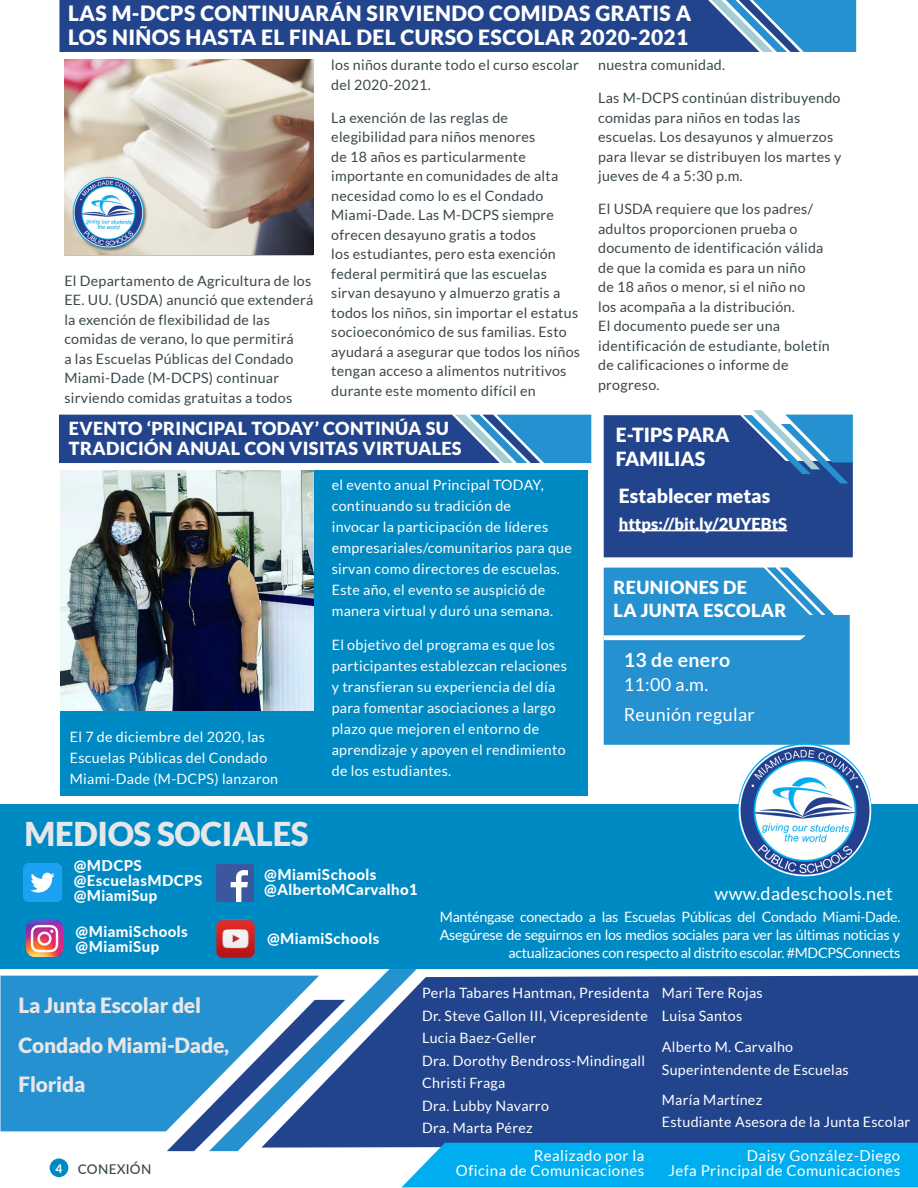
<style>
.page{position:relative;width:918px;height:1188px;background:#fff}
.page>*{position:absolute;margin:0;border:0;box-sizing:border-box;transform-origin:0 0}
.t1{font:900 32.85px "Lato";letter-spacing:-.01em;color:#e6e7e9}
.t2{font:900 21px/24px "Lato";letter-spacing:.02em;color:#fff}
.t3{font:900 21px "Lato";letter-spacing:-.01em;color:#e6e7e9}
.t4{font:900 19.5px/23.4px "Lato";color:#fff}
.Paragraph_Style{font:700 19.5px "Lato";letter-spacing:.02em;color:#fff}
.t5{font:900 18px/19.5px "Lato";letter-spacing:.02em;color:#fff}
.Paragraph_Style-2{font:18px "Lato";letter-spacing:.02em;color:#fff}
.t6{font:900 16.5px "Lato";color:#fff}
.t7{font:800 15px "Lato";letter-spacing:.03em;color:#fff}
.t8{font:15px "Lato";letter-spacing:.03em;color:#fff}
.Paragraph_Style-3{font:14.25px/19.5px "Lato";letter-spacing:.02em;color:#3a474c}
.t9{font:14.25px/21px "Lato";letter-spacing:.02em;color:#fff}
.t10{font:14.25px/18px "Lato";letter-spacing:-.02em;color:#fff;text-align:right}
.t11{font:500 13.5px "Lato";letter-spacing:.02em;color:#3a474c}
.t12{font:700 12px "Lato";color:#fff}
</style>
<div class="page">
<div style="left:50px;top:1158px;width:18px;height:19px;background:#008ac3;border-radius:50%"></div>
<svg style="left:604px;top:568px;width:246px;height:177px;background:#3498d3"></svg>
<svg style="left:604px;top:410px;width:249px;height:147px;background:#31589a"></svg>
<hr style="left:619px;top:530px;width:168px;height:1px;background:#fff">
<div style="left:0;top:804px;width:918px;height:165px;background:#008ac3"></div>
<img style="left:738px;top:743px;width:134px;height:134px;border-radius:67px">
<img style="left:24px;top:864px;width:38px;height:38px">
<img style="left:217px;top:865px;width:36px;height:36px">
<img style="left:26px;top:921px;width:37px;height:36px">
<img style="left:216px;top:920px;width:38px;height:38px">
<div style="left:0;top:976px;width:167px;height:155px;background:#2591d0"></div>
<svg style="left:167px;top:969px;width:751px;height:218px;background:#4077b2"></svg>
<img style="left:64px;top:59px;width:249px;height:195px">
<svg style="left:59px;top:0;width:797px;height:52px;background:#285197"></svg>
<div style="left:60px;top:471px;width:528px;height:325px;background:#008ac3"></div>
<svg style="left:59px;top:415px;width:532px;height:48px;background:#2a579b"></svg>
<img style="left:60px;top:471px;width:254px;height:239px">
<p class="t2" style="left:68px;top:1px;width:625px">LAS M-DCPS CONTINUARÁN SIRVIENDO COMIDAS GRATIS A<br>LOS NIÑOS HASTA EL FINAL DEL CURSO ESCOLAR 2020-2021</p>
<p class="Paragraph_Style-3" style="left:64px;top:271px;width:250px">El Departamento de Agricultura de los EE. UU. (USDA) anunció que extenderá la exención de flexibilidad de las comidas de verano, lo que permitirá<br>a las Escuelas Públicas del Condado Miami-Dade (M-DCPS) continuar sirviendo comidas gratuitas a todos</p>
<p class="Paragraph_Style-3" style="left:331px;top:55px;width:249px">los niños durante todo el curso escolar del 2020-2021.</p>
<p class="Paragraph_Style-3" style="left:331px;top:108px;width:250px">La exención de las reglas de elegibilidad para niños menores<br>de 18 años es particularmente importante en comunidades de alta necesidad como lo es el Condado Miami-Dade. Las M-DCPS siempre ofrecen desayuno gratis a todos<br>los estudiantes, pero esta exención federal permitirá que las escuelas sirvan desayuno y almuerzo gratis a todos los niños, sin importar el estatus socioeconómico de sus familias. Esto ayudará a asegurar que todos los niños tengan acceso a alimentos nutritivos durante este momento difícil en</p>
<p class="t5" style="left:69px;top:419px;width:394px">EVENTO ‘PRINCIPAL TODAY’ CONTINÚA SU<br>TRADICIÓN ANUAL CON VISITAS VIRTUALES</p>
<p class="t9" style="left:70px;top:727px;width:210px">El 7 de diciembre del 2020, las<br>Escuelas Públicas del Condado<br>Miami-Dade (M-DCPS) lanzaron</p>
<p class="t1" style="left:25px;top:814px;width:286px">MEDIOS SOCIALES</p>
<p class="t9" style="left:332px;top:474px;width:242px">el evento anual Principal TODAY, continuando su tradición de<br>invocar la participación de líderes empresariales/comunitarios para que sirvan como directores de escuelas.<br>Este año, el evento se auspició de manera virtual y duró una semana.</p>
<p class="t9" style="left:332px;top:634px;width:237px">El objetivo del programa es que los participantes establezcan relaciones y transfieran su experiencia del día para fomentar asociaciones a largo plazo que mejoren el entorno de aprendizaje y apoyen el rendimiento de los estudiantes.</p>
<p class="t7" style="left:74px;top:855px;width:70px">@MDCPS</p>
<p class="t7" style="left:74px;top:870px;width:130px">@EscuelasMDCPS</p>
<p class="t7" style="left:74px;top:885px;width:85px">@MiamiSup</p>
<p class="t7" style="left:264px;top:864px;width:114px">@MiamiSchools</p>
<p class="t7" style="left:264px;top:879px;width:155px">@AlbertoMCarvalho1</p>
<p class="Paragraph_Style-3" style="left:598px;top:55px;width:129px">nuestra comunidad.</p>
<p class="Paragraph_Style-3" style="left:598px;top:88px;width:245px">Las M-DCPS continúan distribuyendo comidas para niños en todas las escuelas. Los desayunos y almuerzos para llevar se distribuyen los martes y jueves de 4 a 5:30 p.m.</p>
<p class="Paragraph_Style-3" style="left:598px;top:199px;width:233px">El USDA requiere que los padres/ adultos proporcionen prueba o documento de identificación válida de que la comida es para un niño<br>de 18 años o menor, si el niño no<br>los acompaña a la distribución.<br>El documento puede ser una identificación de estudiante, boletín de calificaciones o informe de progreso.</p>
<p class="t4" style="left:616px;top:423px;width:115px">E-TIPS PARA<br>FAMILIAS</p>
<p class="t4" style="left:619px;top:483px;width:153px">Establecer metas</p>
<p class="t6" style="left:619px;top:514px;width:170px">https://bit.ly/2UYEBtS</p>
<p class="t5" style="left:614px;top:577px;width:135px">REUNIONES DE</p>
<p class="t5" style="left:614px;top:600px;width:174px">LA JUNTA ESCOLAR</p>
<p class="Paragraph_Style" style="left:624px;top:649px;width:108px">13 de enero</p>
<p class="Paragraph_Style-2" style="left:624px;top:675px;width:86px">11:00 a.m.</p>
<p class="Paragraph_Style-2" style="left:624px;top:704px;width:133px">Reunión regular</p>
<p class="Paragraph_Style-2" style="left:715px;top:883px;width:180px">www.dadeschools.net</p>
<p class="t7" style="left:76px;top:921px;width:114px">@MiamiSchools</p>
<p class="t7" style="left:76px;top:936px;width:85px">@MiamiSup</p>
<p class="t3" style="left:19px;top:993px;width:184px">La Junta Escolar del</p>
<p class="t3" style="left:19px;top:1033px;width:212px">Condado Miami-Dade,</p>
<p class="t3" style="left:19px;top:1072px;width:68px">Florida</p>
<p class="t12" style="left:56px;top:1161px;width:8px">4</p>
<p class="t11" style="left:78px;top:1159px;width:75px">CONEXIÓN</p>
<p class="t7" style="left:267px;top:928px;width:114px">@MiamiSchools</p>
<p class="t10" style="left:440px;top:908px;width:462px">Manténgase conectado a las Escuelas Públicas del Condado Miami-Dade.<br>Asegúrese de seguirnos en los medios sociales para ver las últimas noticias y actualizaciones con respecto al distrito escolar. #MDCPSConnects</p>
<p class="t9" style="left:422px;top:982px;width:229px;line-height:22.5px">Perla Tabares Hantman, Presidenta<br>Dr. Steve Gallon III, Vicepresidente</p>
<p class="t9" style="left:422px;top:1027px;width:115px">Lucia Baez-Geller</p>
<p class="t9" style="left:422px;top:1050px;width:224px">Dra. Dorothy Bendross-Mindingall</p>
<p class="t9" style="left:422px;top:1072px;width:85px">Christi Fraga</p>
<p class="t9" style="left:422px;top:1095px;width:128px">Dra. Lubby Navarro</p>
<p class="t9" style="left:422px;top:1117px;width:112px">Dra. Marta Pérez</p>
<p class="t8" style="left:534px;top:1147px;width:112px">Realizado por la</p>
<p class="t8" style="left:456px;top:1162px;width:190px">Oficina de Comunicaciones</p>
<p class="t9" style="left:662px;top:982px;width:102px">Mari Tere Rojas</p>
<p class="t9" style="left:662px;top:1005px;width:82px">Luisa Santos</p>
<p class="t9" style="left:662px;top:1036px;width:133px">Alberto M. Carvalho</p>
<p class="t9" style="left:662px;top:1059px;width:188px">Superintendente de Escuelas</p>
<p class="t9" style="left:662px;top:1089px;width:102px">María Martínez</p>
<p class="t9" style="left:662px;top:1111px;width:250px">Estudiante Asesora de la Junta Escolar</p>
<p class="t8" style="left:747px;top:1147px;width:155px">Daisy González-Diego</p>
<p class="t8" style="left:668px;top:1162px;width:233px">Jefa Principal de Comunicaciones</p>
</div>
